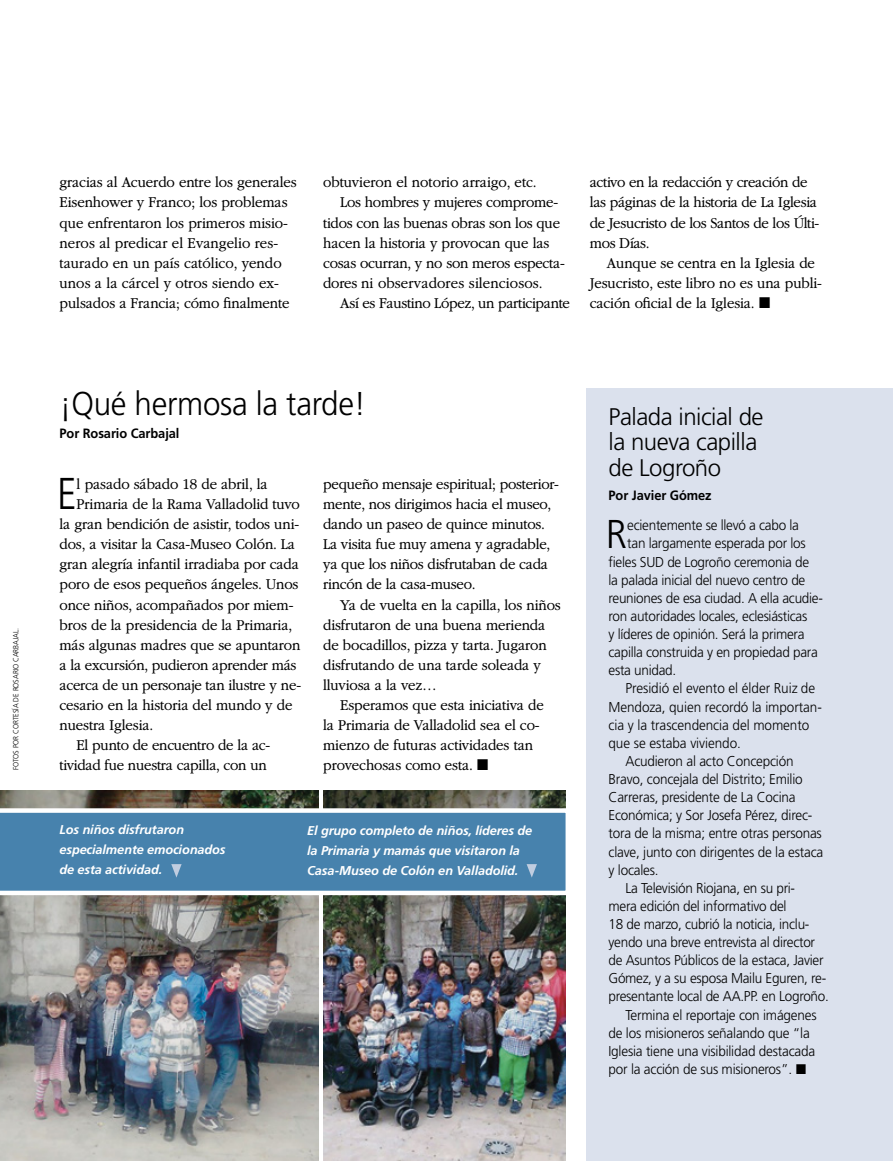
<style>
.page{position:relative;width:893px;height:1161px;background:#fff}
.page>*{position:absolute;margin:0;border:0;box-sizing:border-box;transform-origin:0 0}
.ARTCL_para_first_NEW{font:300 44.55px "Frutigerlds Lat";color:#000;scale:.88 1}
.QUOTE_para_first_NEW{font:300 40.2px "Frutigerlds Lat";color:#000;scale:.95 1}
.FIGimg_title{font:300 33px "Frutigerlds Lat";letter-spacing:-.01em;color:#000;scale:.95 1}
.TOPIC-1_title_NEWS_m{font:300 24px/25.5px "Frutigerlds Lat";letter-spacing:-.02em;color:#000}
.ARTCL_para_NEWS{font:300 15.75px/20.1px "Garamondlds Lat Plus";letter-spacing:-.01em;color:#000;scale:.95 1}
.ARTCL_para_first_NEW-2{font:300 15.75px "Garamondlds Lat Plus";letter-spacing:-.01em;color:#000;scale:.95 1}
.Quote_para_NEWS{font:300 14.25px/18.1px "Frutigerlds Lat";letter-spacing:-.015em;color:#000;scale:.95 1}
.QUOTE_para_first_NEW-2{font:300 14.25px "Frutigerlds Lat";letter-spacing:-.02em;color:#000;scale:.95 1}
.ARTCL-BY_para_first{font:700 13.5px "Frutigerlds Lat";letter-spacing:-.005em;color:#000;scale:.95 1}
.FIGimg_CAP_para_NEWS{font:italic 700 12.75px/20.2px "Frutigerlds Lat";letter-spacing:-.01em;color:#fff}
.FIGimg-CRDT_para_FL{font:300 7.5px "Frutigerlds Lat";letter-spacing:-.01em;color:#000;scale:.95 1}
</style>
<div class="page">
<img style="left:323px;top:790px;width:243px;height:371px">
<img style="left:0;top:790px;width:319px;height:371px">
<div style="left:587px;top:388px;width:306px;height:773px;background:#dbe1ed"></div>
<svg style="left:0;top:808px;width:566px;height:87px;background:#598eb5"></svg>
<svg style="left:171px;top:864px;width:11px;height:13px"></svg>
<svg style="left:527px;top:864px;width:10px;height:13px"></svg>
<p class="FIGimg-CRDT_para_FL" style="left:10px;top:770px;width:151px;rotate:-90deg">FOTOS POR CORTESÍA DE ROSARIO CARBAJAL.</p>
<p class="ARTCL_para_NEWS" style="left:60px;top:172px;width:251px">gracias al Acuerdo entre los generales Eisenhower y Franco; los problemas que enfrentaron los primeros misio&shy;neros al predicar el Evangelio res&shy;taurado en un país católico, yendo unos a la cárcel y otros siendo ex&shy;pulsados a Francia; cómo finalmente</p>
<p class="ARTCL_para_NEWS" style="left:323px;top:172px;width:226px">obtuvieron el notorio arraigo, etc.</p>
<p class="ARTCL_para_NEWS" style="left:323px;top:192px;width:256px;text-indent:17px">Los hombres y mujeres comprome&shy;tidos con las buenas obras son los que hacen la historia y provocan que las cosas ocurran, y no son meros especta&shy;dores ni observadores silenciosos.</p>
<p class="ARTCL_para_NEWS" style="left:340px;top:293px;width:243px">Así es Faustino López, un participante</p>
<p class="ARTCL_para_NEWS" style="left:590px;top:172px;width:243px">activo en la redacción y creación de las páginas de la historia de La Iglesia de Jesucristo de los Santos de los Últi&shy;mos Días.</p>
<p class="ARTCL_para_NEWS" style="left:590px;top:252px;width:246px;text-indent:17px">Aunque se centra en la Iglesia de<br>Jesucristo, este libro no es una publi&shy;cación oficial de la Iglesia. ◼</p>
<p class="FIGimg_title" style="left:60px;top:379px;width:324px">¡Qué hermosa la tarde!</p>
<p class="ARTCL-BY_para_first" style="left:60px;top:423px;width:128px">Por Rosario Carbajal</p>
<p class="ARTCL_para_first_NEW" style="left:57px;top:461px;width:24px">E</p>
<p class="ARTCL_para_first_NEW-2" style="left:77px;top:472px;width:203px">l pasado sábado 18 de abril, la</p>
<p class="ARTCL_para_NEWS" style="left:323px;top:474px;width:250px">pequeño mensaje espiritual; posterior&shy;mente, nos dirigimos hacia el museo, dando un paseo de quince minutos.<br>La visita fue muy amena y agradable, ya que los niños disfrutaban de cada rincón de la casa-museo.</p>
<p class="ARTCL_para_NEWS" style="left:323px;top:594px;width:252px;text-indent:17px">Ya de vuelta en la capilla, los niños disfrutaron de una buena merienda de bocadillos, pizza y tarta. Jugaron disfrutando de una tarde soleada y lluviosa a la vez…</p>
<p class="ARTCL_para_NEWS" style="left:323px;top:695px;width:234px;text-indent:17px">Esperamos que esta iniciativa de la Primaria de Valladolid sea el co&shy;mienzo de futuras actividades tan provechosas como esta. ◼</p>
<p class="ARTCL_para_first_NEW-2" style="left:77px;top:493px;width:237px">Primaria de la Rama Valladolid tuvo</p>
<p class="ARTCL_para_first_NEW-2" style="left:60px;top:513px;width:254px">la gran bendición de asistir, todos uni-</p>
<p class="ARTCL_para_first_NEW-2" style="left:60px;top:533px;width:249px">dos, a visitar la Casa-Museo Colón. La</p>
<p class="ARTCL_para_first_NEW-2" style="left:60px;top:553px;width:254px">gran alegría infantil irradiaba por cada</p>
<p class="ARTCL_para_first_NEW-2" style="left:60px;top:573px;width:253px">poro de esos pequeños ángeles. Unos</p>
<p class="ARTCL_para_first_NEW-2" style="left:60px;top:593px;width:248px">once niños, acompañados por miem-</p>
<p class="ARTCL_para_first_NEW-2" style="left:60px;top:613px;width:246px">bros de la presidencia de la Primaria,</p>
<p class="ARTCL_para_first_NEW-2" style="left:60px;top:633px;width:255px">más algunas madres que se apuntaron</p>
<p class="ARTCL_para_first_NEW-2" style="left:60px;top:653px;width:251px">a la excursión, pudieron aprender más</p>
<p class="ARTCL_para_first_NEW-2" style="left:60px;top:673px;width:256px">acerca de un personaje tan ilustre y ne-</p>
<p class="ARTCL_para_first_NEW-2" style="left:60px;top:694px;width:247px">cesario en la historia del mundo y de</p>
<p class="ARTCL_para_first_NEW-2" style="left:60px;top:714px;width:100px">nuestra Iglesia.</p>
<p class="ARTCL_para_NEWS" style="left:60px;top:735px;width:223px;text-align:right">El punto de encuentro de la ac&shy;tividad fue nuestra capilla, con un</p>
<p class="FIGimg_CAP_para_NEWS" style="left:60px;top:819px;width:168px">Los niños disfrutaron especialmente emocionados de esta actividad.</p>
<p class="FIGimg_CAP_para_NEWS" style="left:307px;top:820px;width:227px">El grupo completo de niños, líderes de la Primaria y mamás que visitaron la<br>Casa-Museo de Colón en Valladolid.</p>
<p class="TOPIC-1_title_NEWS_m" style="left:608px;top:403px;width:156px">Palada inicial de la nueva capilla de Logroño</p>
<p class="ARTCL-BY_para_first" style="left:608px;top:484px;width:110px">Por Javier Gómez</p>
<p class="QUOTE_para_first_NEW" style="left:606px;top:505px;width:24px">R</p>
<p class="QUOTE_para_first_NEW-2" style="left:627px;top:515px;width:182px">ecientemente se llevó a cabo la</p>
<p class="QUOTE_para_first_NEW-2" style="left:627px;top:533px;width:189px">tan largamente esperada por los</p>
<p class="QUOTE_para_first_NEW-2" style="left:608px;top:551px;width:213px">fieles SUD de Logroño ceremonia de</p>
<p class="QUOTE_para_first_NEW-2" style="left:608px;top:569px;width:209px">la palada inicial del nuevo centro de</p>
<p class="QUOTE_para_first_NEW-2" style="left:608px;top:587px;width:227px">reuniones de esa ciudad. A ella acudie-</p>
<p class="QUOTE_para_first_NEW-2" style="left:608px;top:606px;width:211px">ron autoridades locales, eclesiásticas</p>
<p class="QUOTE_para_first_NEW-2" style="left:608px;top:624px;width:208px">y líderes de opinión. Será la primera</p>
<p class="QUOTE_para_first_NEW-2" style="left:608px;top:642px;width:222px">capilla construida y en propiedad para</p>
<p class="QUOTE_para_first_NEW-2" style="left:608px;top:660px;width:73px">esta unidad.</p>
<p class="Quote_para_NEWS" style="left:608px;top:679px;width:226px;text-indent:17px">Presidió el evento el élder Ruiz de<br>Mendoza, quien recordó la importan&shy;cia y la trascendencia del momento que se estaba viviendo.</p>
<p class="Quote_para_NEWS" style="left:608px;top:751px;width:228px;text-indent:17px">Acudieron al acto Concepción<br>Bravo, concejala del Distrito; Emilio<br>Carreras, presidente de La Cocina<br>Económica; y Sor Josefa Pérez, direc&shy;tora de la misma; entre otras personas clave, junto con dirigentes de la estaca y locales.</p>
<p class="Quote_para_NEWS" style="left:608px;top:878px;width:233px;text-indent:17px">La Televisión Riojana, en su pri-<br>mera edición del informativo del<br>18 de marzo, cubrió la noticia, inclu&shy;yendo una breve entrevista al director de Asuntos Públicos de la estaca, Javier Gómez, y a su esposa Mailu Eguren, re&shy;presentante local de AA.PP. en Logroño.</p>
<p class="Quote_para_NEWS" style="left:608px;top:1005px;width:221px;text-indent:17px">Termina el reportaje con imágenes de los misioneros señalando que “la Iglesia tiene una visibilidad destacada por la acción de sus misioneros”. ◼</p>
</div>
